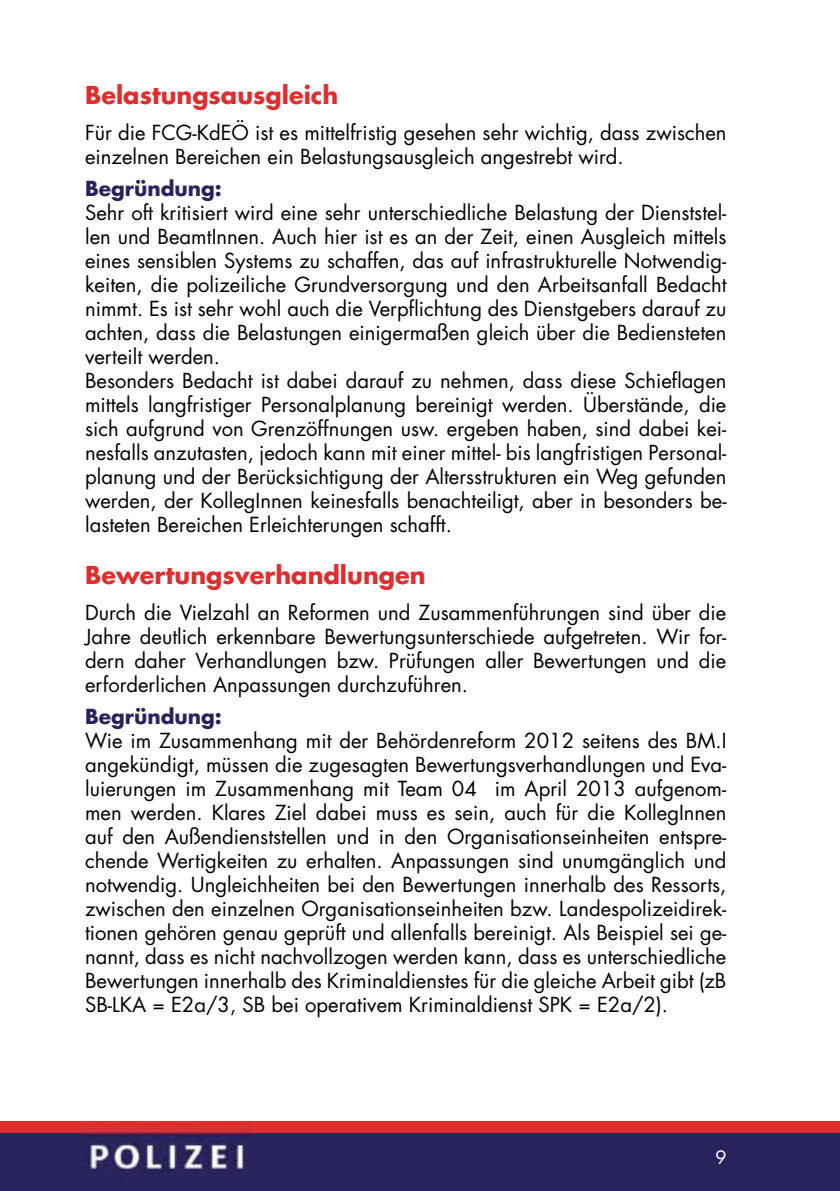
<style>
.page{position:relative;width:840px;height:1191px;background:#fff}
.page>*{position:absolute;margin:0;border:0;box-sizing:border-box;transform-origin:0 0}
.t1{font:700 24px "Futura";color:#de2e2e}
.t2{font:20.2px/24px "Futura";color:#000}
.t3{font:700 20.2px "Futura";color:#29235d}
.t4{font:18px "Futura";color:#fff}
</style>
<div class="page">
<div style="left:0;top:1121px;width:839px;height:12px;background:#de2e2e"></div>
<div style="left:0;top:1133px;width:839px;height:58px;background:#29235d"></div>
<img style="left:82px;top:1128px;width:167px;height:42px">
<p class="t1" style="left:85px;top:79px;width:255px">Belastungsausgleich</p>
<p class="t2" style="left:85px;top:120px;width:642px">Für die FCG-KdEÖ ist es mittelfristig gesehen sehr wichtig, dass zwischen einzelnen Bereichen ein Belastungsausgleich angestrebt wird.</p>
<p class="t3" style="left:85px;top:175px;width:138px">Begründung:</p>
<p class="t2" style="left:85px;top:200px;width:642px">Sehr oft kritisiert wird eine sehr unterschiedliche Belastung der Dienststel&shy;len und BeamtInnen. Auch hier ist es an der Zeit, einen Ausgleich mittels eines sensiblen Systems zu schaffen, das auf infrastrukturelle Notwendig&shy;keiten, die polizeiliche Grundversorgung und den Arbeitsanfall Bedacht nimmt. Es ist sehr wohl auch die Verpflichtung des Dienstgebers darauf zu achten, dass die Belastungen einigermaßen gleich über die Bediensteten verteilt werden.<br>Besonders Bedacht ist dabei darauf zu nehmen, dass diese Schieflagen mittels langfristiger Personalplanung bereinigt werden. Überstände, die sich aufgrund von Grenzöffnungen usw. ergeben haben, sind dabei kei&shy;nesfalls anzutasten, jedoch kann mit einer mittel- bis langfristigen Personal&shy;planung und der Berücksichtigung der Altersstrukturen ein Weg gefunden werden, der KollegInnen keinesfalls benachteiligt, aber in besonders be&shy;lasteten Bereichen Erleichterungen schafft.</p>
<p class="t1" style="left:85px;top:558px;width:342px">Bewertungsverhandlungen</p>
<p class="t2" style="left:85px;top:600px;width:642px;text-align:justify">Durch die Vielzahl an Reformen und Zusammenführungen sind über die Jahre deutlich erkennbare Bewertungsunterschiede aufgetreten. Wir for&shy;dern daher Verhandlungen bzw. Prüfungen aller Bewertungen und die erforderlichen Anpassungen durchzuführen.</p>
<p class="t3" style="left:85px;top:702px;width:138px">Begründung:</p>
<p class="t2" style="left:85px;top:728px;width:642px;text-align:justify">Wie im Zusammenhang mit der Behördenreform 2012 seitens des BM.I angekündigt, müssen die zugesagten Bewertungsverhandlungen und Eva&shy;luierungen im Zusammenhang mit Team 04 im April 2013 aufgenom&shy;men werden. Klares Ziel dabei muss es sein, auch für die KollegInnen auf den Außendienststellen und in den Organisationseinheiten entspre&shy;chende Wertigkeiten zu erhalten. Anpassungen sind unumgänglich und notwendig. Ungleichheiten bei den Bewertungen innerhalb des Ressorts, zwischen den einzelnen Organisationseinheiten bzw. Landespolizeidirek&shy;tionen gehören genau geprüft und allenfalls bereinigt. Als Beispiel sei ge&shy;nannt, dass es nicht nachvollzogen werden kann, dass es unterschiedliche Bewertungen innerhalb des Kriminaldienstes für die gleiche Arbeit gibt (zB SB-LKA = E2a/3, SB bei operativem Kriminaldienst SPK = E2a/2).</p>
<p class="t4" style="left:715px;top:1144px;width:13px">9</p>
</div>
